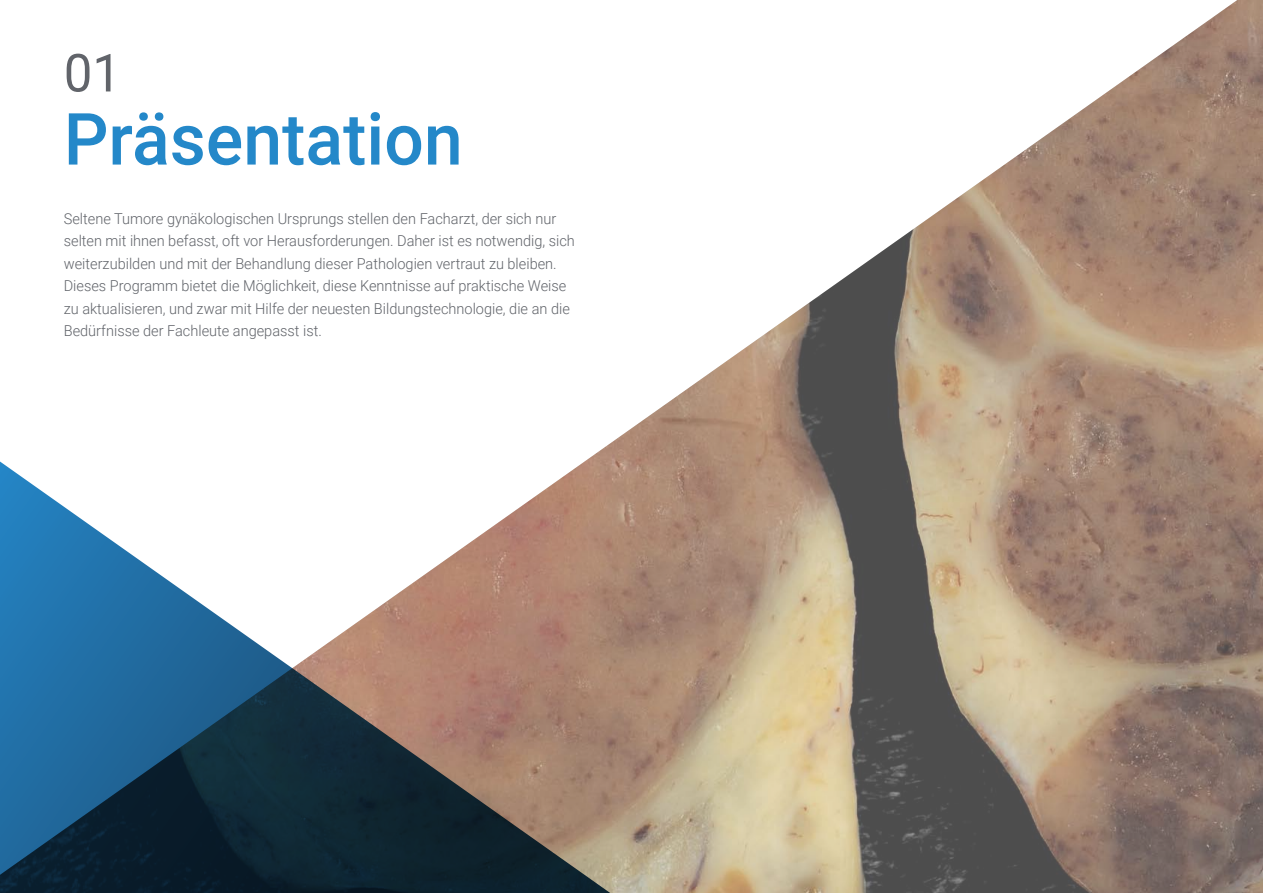
<style>
.page{position:relative;width:1263px;height:893px;background:#fff}
.page>*{position:absolute;margin:0;border:0;box-sizing:border-box;transform-origin:0 0}
.t1{font:500 72px "Roboto";color:#2488c9}
.t2{font:52.5px "Roboto";color:#61646a}
.t3{font:300 15px/22.5px "Roboto";color:#61646a}
</style>
<div class="page">
<img style="left:606px;top:0;width:657px;height:893px">
<svg style="left:0;top:446px;width:640px;height:447px"></svg>
<h2 class="t2" style="left:64px;top:36px;width:59px">01</h2>
<h1 class="t1" style="left:64px;top:89px;width:400px">Präsentation</h1>
<p class="t3" style="left:64px;top:207px;width:513px">Seltene Tumore gynäkologischen Ursprungs stellen den Facharzt, der sich nur selten mit ihnen befasst, oft vor Herausforderungen. Daher ist es notwendig, sich weiterzubilden und mit der Behandlung dieser Pathologien vertraut zu bleiben.<br>Dieses Programm bietet die Möglichkeit, diese Kenntnisse auf praktische Weise zu aktualisieren, und zwar mit Hilfe der neuesten Bildungstechnologie, die an die Bedürfnisse der Fachleute angepasst ist.</p>
</div>
